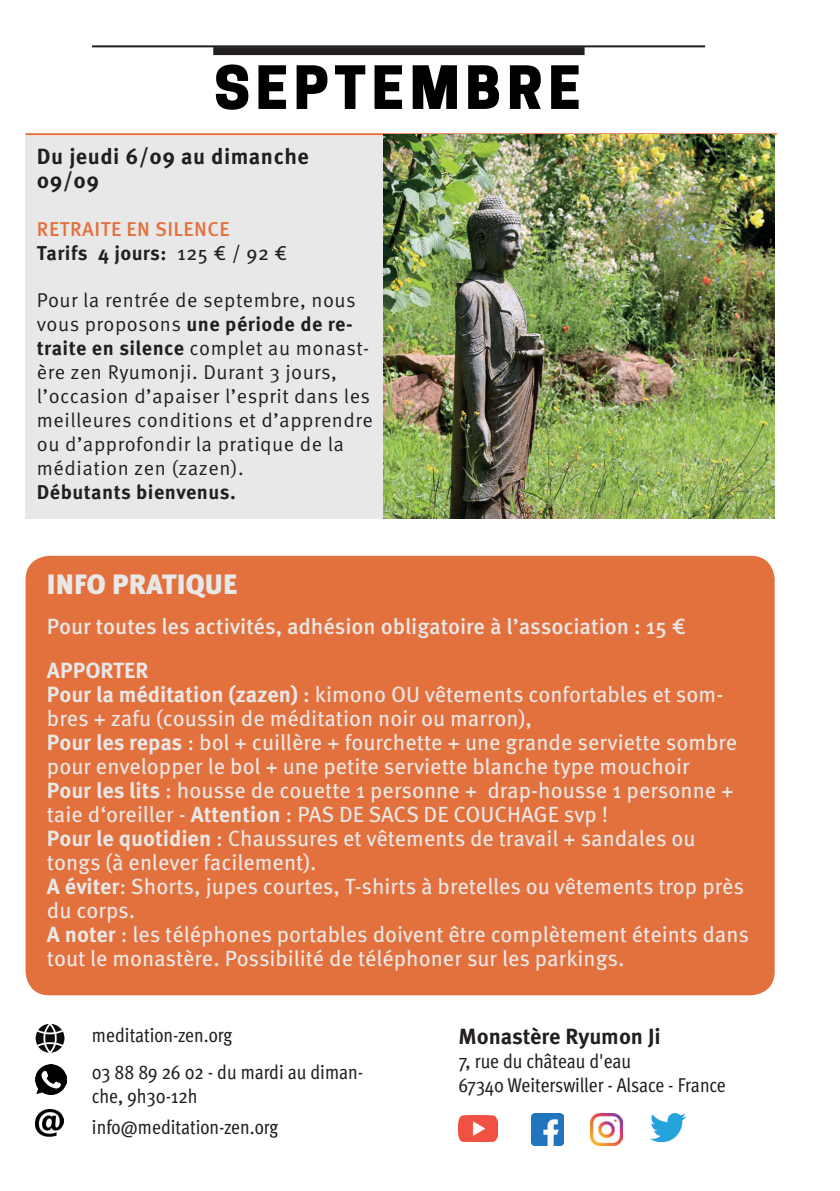
<style>
.page{position:relative;width:840px;height:1191px;background:#fff}
.page>*{position:absolute;margin:0;border:0;box-sizing:border-box;transform-origin:0 0}
.t1{font:800 56px "Cooper Hewitt";letter-spacing:.1em;color:#000002}
.t2{font:900 28px "Meta OT";color:#e9e8e8}
.t3{font:22px/24px "Meta OT";color:#e9e8e8}
.t4{font:500 22px "Meta OT";color:#e9e8e8}
.t5{font:700 22px/24px "Meta OT";letter-spacing:.015em;color:#231f20}
.t6{font:20px/24px "Meta OT Norm";letter-spacing:.025em;color:#231f20}
.t7{font:condensed 20px/24px "Meta OT";color:#231f20}
.t8{font:700 20px "Meta OT";letter-spacing:.025em;color:#231f20}
.t9{font:500 20px/24px "Meta OT";letter-spacing:.025em;color:#e3713d}
.s1{font-weight:700;color:#231f20}
.s2{font-weight:400;color:#231f20}
.s3{font-family:"Meta OT Norm";font-weight:400}
.s4{font-family:"Meta OT";font-weight:700}
.s5{font-weight:700}
.s6{font-weight:500}
</style>
<div class="page">
<div style="left:213px;top:47px;width:371px;height:8px;background:#231f20"></div>
<div style="left:26px;top:136px;width:748px;height:383px;background:#e9e8e8"></div>
<hr style="left:26px;top:133px;width:750px;height:2px;background:#e3713d">
<div style="left:26px;top:556px;width:748px;height:439px;background:#e3713d;border-radius:24px"></div>
<img style="left:383px;top:135px;width:391px;height:384px">
<hr style="left:92px;top:45px;width:612px;height:2px;background:#231f20">
<img style="left:458px;top:1115px;width:39px;height:27px">
<img style="left:650px;top:1113px;width:35px;height:28px">
<img style="left:590px;top:1113px;width:32px;height:32px">
<img style="left:531px;top:1113px;width:32px;height:32px">
<img style="left:36px;top:1064px;width:30px;height:30px">
<svg style="left:36px;top:1023px;width:28px;height:29px"></svg>
<img style="left:36px;top:1109px;width:27px;height:28px">
<h1 class="t1" style="left:214px;top:55px;width:368px">SEPTEMBRE</h1>
<p class="t5" style="left:37px;top:145px;width:273px">Du jeudi 6/09 au dimanche<br>09/09</p>
<p class="t9" style="left:37px;top:217px;width:252px">RETRAITE EN SILENCE<br><span class="s1">Tarifs 4 jours:</span> <span class="s2">125 € / 92 €</span></p>
<p class="t6" style="left:37px;top:288px;width:320px">Pour la rentrée de septembre, nous</p>
<p class="t8" style="left:37px;top:311px;width:317px"><span class="s3">vous proposons</span> une période de re-</p>
<p class="t6" style="left:37px;top:336px;width:337px"><span class="s4">traite en silence</span> complet au monast&shy;ère zen Ryumonji. Durant 3 jours, l’occasion d’apaiser l’esprit dans les meilleures conditions et d’apprendre ou d’approfondir la pratique de la médiation zen (zazen).</p>
<p class="t8" style="left:37px;top:479px;width:200px">Débutants bienvenus.</p>
<p class="t2" style="left:47px;top:567px;width:192px">INFO PRATIQUE</p>
<p class="t4" style="left:47px;top:613px;width:640px">Pour toutes les activités, adhésion obligatoire à l’association : 15 €</p>
<p class="t3" style="left:47px;top:659px;width:703px"><span class="s5">APPORTER<br>Pour la méditation (zazen)</span> <span class="s6">:</span> kimono OU vêtements confortables et som&shy;bres + zafu (coussin de méditation noir ou marron),<br><span class="s5">Pour les repas</span> : bol + cuillère + fourchette + une grande serviette sombre pour envelopper le bol + une petite serviette blanche type mouchoir<br><span class="s5">Pour les lits</span> : housse de couette 1 personne + drap-housse 1 personne + taie d‘oreiller - <span class="s5">Attention</span> : PAS DE SACS DE COUCHAGE svp !<br><span class="s5">Pour le quotidien</span> : Chaussures et vêtements de travail + sandales ou tongs (à enlever facilement).<br><span class="s5">A éviter</span>: Shorts, jupes courtes, T-shirts à bretelles ou vêtements trop près du corps.<br><span class="s5">A noter</span> : les téléphones portables doivent être complètement éteints dans tout le monastère. Possibilité de téléphoner sur les parkings.</p>
<p class="t7" style="left:92px;top:1015px;width:272px;line-height:37.6px">meditation-zen.org<br>03 88 89 26 02 - du mardi au diman-</p>
<p class="t7" style="left:92px;top:1080px;width:188px;line-height:30px">che, 9h30-12h info@meditation-zen.org</p>
<p class="t5" style="left:458px;top:1024px;width:204px">Monastère Ryumon Ji</p>
<p class="t7" style="left:458px;top:1048px;width:268px">7, rue du château d'eau<br>67340 Weiterswiller - Alsace - France</p>
</div>
